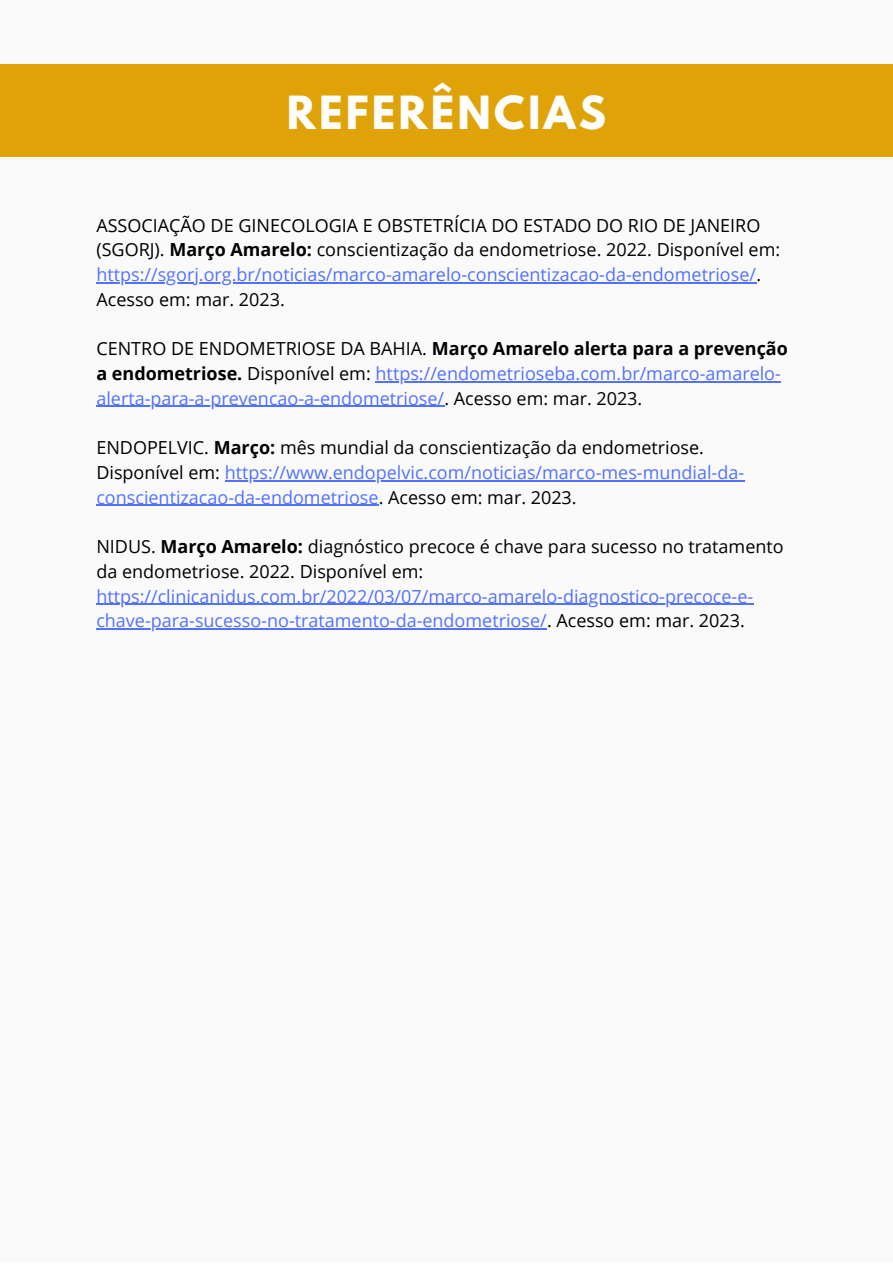
<style>
.page{position:relative;width:893px;height:1264px;background:#fff}
.page>*{position:absolute;margin:0;border:0;box-sizing:border-box;transform-origin:0 0}
.t1{font:700 40.5px "League Spartan";letter-spacing:.08em;color:#fff}
.t2{font:18px/24.8px "Open Sans";color:#5271ff}
.t3{font:18px/24.8px "Open Sans";color:#000}
.s1{font-weight:700}
.s2{color:#5271ff}
.s3{color:#000}
.s4{font-weight:700;color:#000}
</style>
<div class="page">
<div style="left:0;top:0;width:892px;height:1262px;background:#fafafa"></div>
<hr style="left:96px;top:282px;width:660px;height:1px;background:#5271ff">
<hr style="left:375px;top:381px;width:406px;height:1px;background:#5271ff">
<hr style="left:96px;top:406px;width:348px;height:1px;background:#5271ff">
<hr style="left:225px;top:480px;width:519px;height:1px;background:#5271ff">
<hr style="left:96px;top:505px;width:283px;height:1px;background:#5271ff">
<hr style="left:96px;top:603px;width:657px;height:2px;background:#5271ff">
<hr style="left:96px;top:628px;width:451px;height:1px;background:#5271ff">
<div style="left:0;top:64px;width:892px;height:93px;background:#e0a307"></div>
<h1 class="t1" style="left:287px;top:93px;width:320px">REFERÊNCIAS</h1>
<p class="t3" style="left:96px;top:212px;width:685px">ASSOCIAÇÃO DE GINECOLOGIA E OBSTETRÍCIA DO ESTADO DO RIO DE JANEIRO (SGORJ). <span class="s1">Março Amarelo:</span> conscientização da endometriose. 2022. Disponível em: <span class="s2">https://sgorj.org.br/noticias/marco-amarelo-conscientizacao-da-endometriose/</span>.<br>Acesso em: mar. 2023.</p>
<p class="t2" style="left:96px;top:336px;width:693px"><span class="s3">CENTRO DE ENDOMETRIOSE DA BAHIA.</span> <span class="s4">Março Amarelo alerta para a prevenção a endometriose.</span> <span class="s3">Disponível em:</span> https://endometrioseba.com.br/marco-amarelo&shy;alerta-para-a-prevencao-a-endometriose/<span class="s3">. Acesso em: mar. 2023.</span></p>
<p class="t2" style="left:96px;top:435px;width:649px"><span class="s3">ENDOPELVIC.</span> <span class="s4">Março:</span> <span class="s3">mês mundial da conscientização da endometriose.<br>Disponível em:</span> https://www.endopelvic.com/noticias/marco-mes-mundial-da&shy;conscientizacao-da-endometriose<span class="s3">. Acesso em: mar. 2023.</span></p>
<p class="t3" style="left:96px;top:534px;width:688px">NIDUS. <span class="s1">Março Amarelo:</span> diagnóstico precoce é chave para sucesso no tratamento da endometriose. 2022. Disponível em:</p>
<p class="t2" style="left:96px;top:583px;width:658px">https://clinicanidus.com.br/2022/03/07/marco-amarelo-diagnostico-precoce-e&shy;chave-para-sucesso-no-tratamento-da-endometriose/<span class="s3">. Acesso em: mar. 2023.</span></p>
</div>
